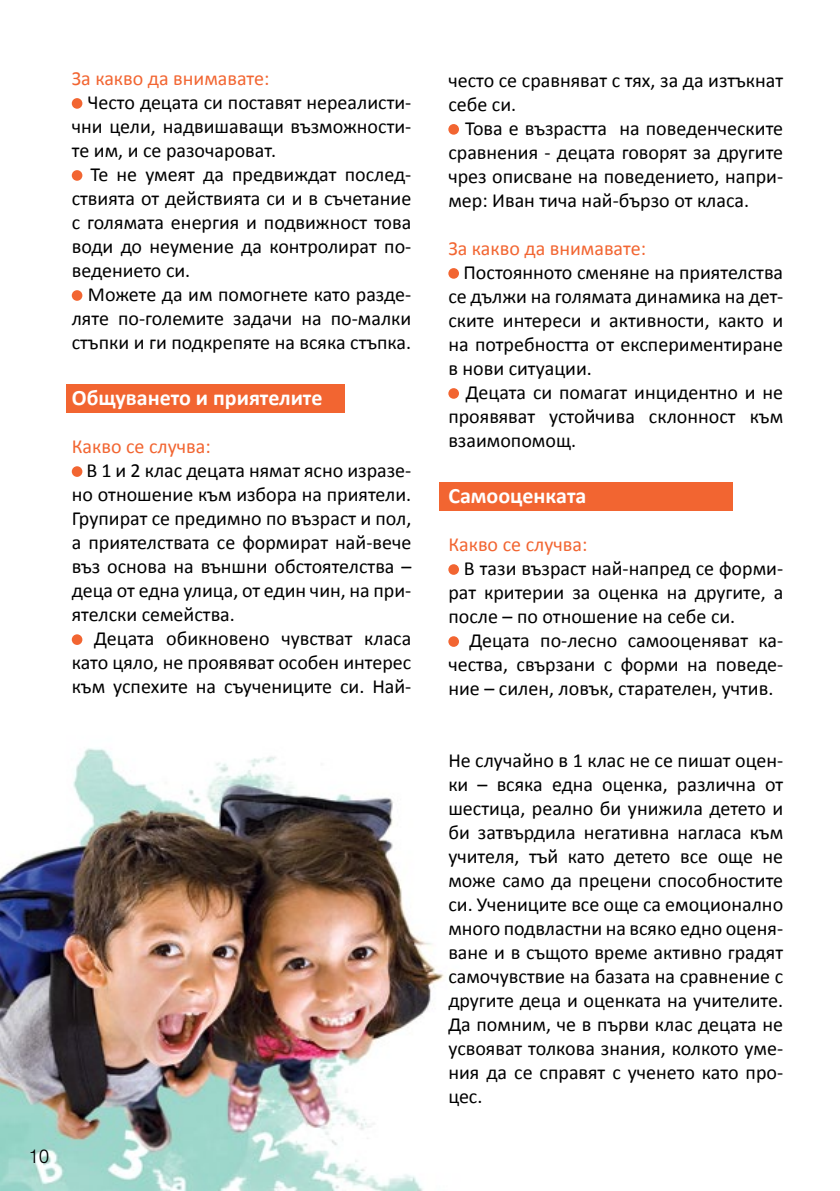
<style>
.page{position:relative;width:840px;height:1191px;background:#fff}
.page>*{position:absolute;margin:0;border:0;box-sizing:border-box;transform-origin:0 0}
.t1{font:700 22px "Calibri";color:#fff}
.t2{font:300 21px "Helen HS Bg";color:#000}
.t3{font:20px/24px "Calibri";color:#000;text-align:justify}
.t4{font:20px "Calibri";color:#f26531}
</style>
<div class="page">
<img style="left:0;top:98px;width:733px;height:1093px">
<div style="left:66px;top:385px;width:279px;height:28px;background:#f26531"></div>
<div style="left:72px;top:98px;width:10px;height:11px;background:#f26531;border-radius:50%"></div>
<div style="left:72px;top:170px;width:10px;height:11px;background:#f26531;border-radius:50%"></div>
<div style="left:72px;top:290px;width:10px;height:11px;background:#f26531;border-radius:50%"></div>
<div style="left:72px;top:466px;width:10px;height:11px;background:#f26531;border-radius:50%"></div>
<div style="left:72px;top:634px;width:10px;height:11px;background:#f26531;border-radius:50%"></div>
<div style="left:439px;top:482px;width:293px;height:28px;background:#f26531"></div>
<div style="left:448px;top:124px;width:10px;height:11px;background:#f26531;border-radius:50%"></div>
<div style="left:448px;top:268px;width:10px;height:11px;background:#f26531;border-radius:50%"></div>
<div style="left:448px;top:388px;width:10px;height:11px;background:#f26531;border-radius:50%"></div>
<div style="left:448px;top:564px;width:10px;height:11px;background:#f26531;border-radius:50%"></div>
<div style="left:448px;top:636px;width:10px;height:11px;background:#f26531;border-radius:50%"></div>
<p class="t4" style="left:72px;top:65px;width:199px">За какво да внимавате:</p>
<p class="t3" style="left:72px;top:90px;width:341px;text-indent:16px">Често децата си поставят нереалисти&shy;чни цели, надвишаващи възможности&shy;те им, и се разочароват.</p>
<p class="t3" style="left:72px;top:162px;width:341px;text-indent:19px">Те не умеят да предвиждат послед&shy;ствията от действията си и в съчетание с голямата енергия и подвижност това води до неумение да контролират по&shy;ведението си.</p>
<p class="t3" style="left:72px;top:282px;width:341px;text-indent:16px">Можете да им помогнете като разде&shy;ляте по-големите задачи на по-малки стъпки и ги подкрепяте на всяка стъпка.</p>
<p class="t1" style="left:72px;top:383px;width:252px">Общуването и приятелите</p>
<p class="t4" style="left:72px;top:433px;width:140px">Какво се случва:</p>
<p class="t3" style="left:72px;top:458px;width:341px;text-indent:15px">В 1 и 2 клас децата нямат ясно изразе&shy;но отношение към избора на приятели.<br>Групират се предимно по възраст и пол, а приятелствата се формират най-вече въз основа на външни обстоятелства – деца от една улица, от един чин, на при&shy;ятелски семейства.</p>
<p class="t3" style="left:72px;top:626px;width:341px;text-indent:22px">Децата обикновено чувстват класа като цяло, не проявяват особен интерес към успехите на съучениците си. Най-</p>
<p class="t2" style="left:29px;top:1146px;width:22px">10</p>
<p class="t3" style="left:448px;top:68px;width:336px">често се сравняват с тях, за да изтъкнат себе си.</p>
<p class="t3" style="left:448px;top:116px;width:336px;text-indent:17px">Това е възрастта на поведенческите сравнения - децата говорят за другите чрез описване на поведението, напри&shy;мер: Иван тича най-бързо от класа.</p>
<p class="t4" style="left:448px;top:235px;width:199px">За какво да внимавате:</p>
<p class="t3" style="left:448px;top:260px;width:336px;text-indent:15px">Постоянното сменяне на приятелства се дължи на голямата динамика на дет&shy;ските интереси и активности, както и на потребността от експериментиране в нови ситуации.</p>
<p class="t3" style="left:448px;top:380px;width:336px;text-indent:17px">Децата си помагат инцидентно и не проявяват устойчива склонност към взаимопомощ.</p>
<p class="t1" style="left:448px;top:481px;width:139px">Самооценката</p>
<p class="t4" style="left:448px;top:531px;width:140px">Какво се случва:</p>
<p class="t3" style="left:448px;top:556px;width:336px;text-indent:16px">В тази възраст най-напред се форми&shy;рат критерии за оценка на другите, а после – по отношение на себе си.</p>
<p class="t3" style="left:448px;top:628px;width:336px;text-indent:21px">Децата по-лесно самооценяват ка&shy;чества, свързани с форми на поведе&shy;ние – силен, ловък, старателен, учтив.</p>
<p class="t3" style="left:448px;top:748px;width:336px">Не случайно в 1 клас не се пишат оцен&shy;ки – всяка една оценка, различна от шестица, реално би унижила детето и би затвърдила негативна нагласа към учителя, тъй като детето все още не може само да прецени способностите си. Учениците все още са емоционално много подвластни на всяко едно оценя&shy;ване и в същото време активно градят самочувствие на базата на сравнение с другите деца и оценката на учителите.<br>Да помним, че в първи клас децата не усвояват толкова знания, колкото уме&shy;ния да се справят с ученето като про&shy;цес.</p>
</div>
